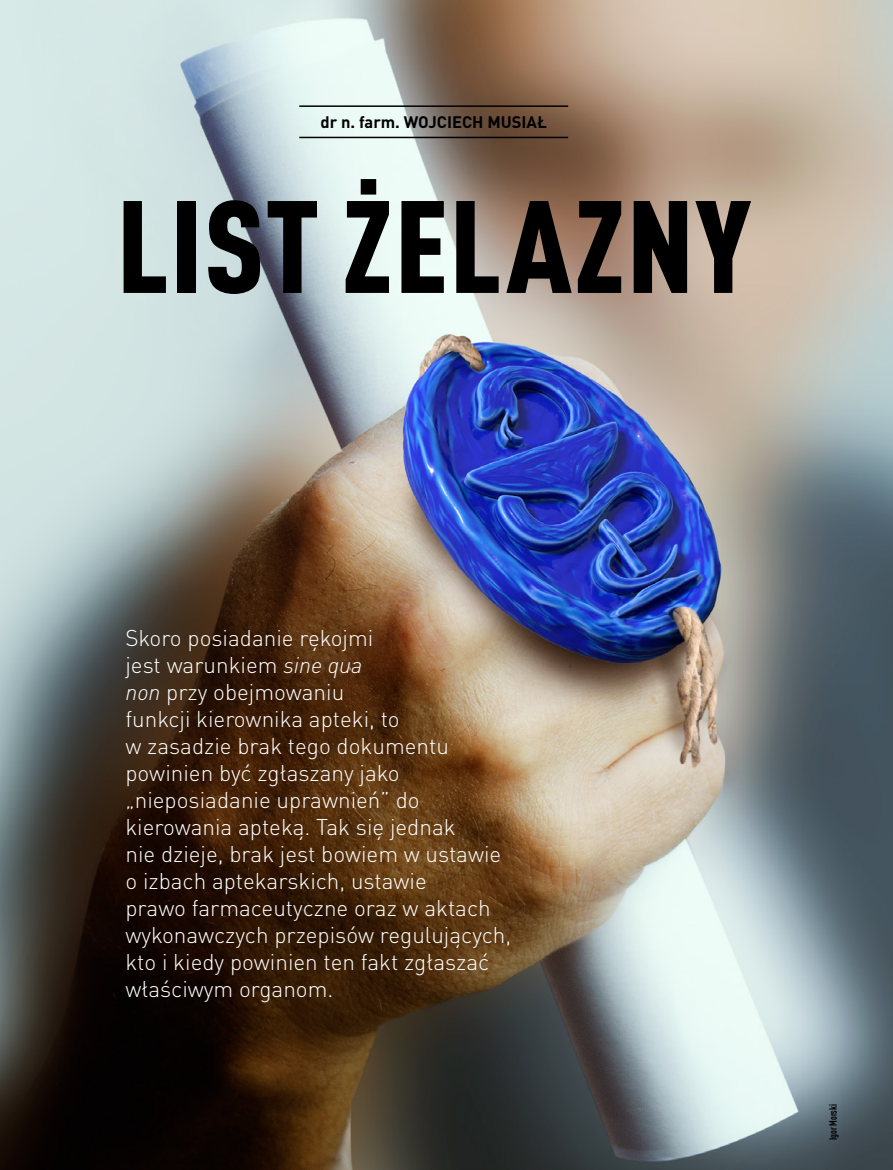
<style>
.page{position:relative;width:893px;height:1170px;background:#fff}
.page>*{position:absolute;margin:0;border:0;box-sizing:border-box;transform-origin:0 0}
.t1{font:900 condensed 129px "DIN Pro";letter-spacing:.01em;color:#000}
.t2{font:300 22.5px/27px "DIN Pro";color:#fff}
.t3{font:700 16.5px "DIN Pro";color:#000}
.t4{font:700 condensed 10.5px "DIN Pro";color:#000;scale:.9 1}
.s1{font-style:italic}
</style>
<div class="page">
<img style="left:0;top:0;width:893px;height:1169px">
<hr style="left:299px;top:105px;width:269px;height:2px;background:#000">
<hr style="left:299px;top:137px;width:269px;height:1px;background:#000">
<p class="t3" style="left:321px;top:108px;width:228px">dr n. farm. WOJCIECH MUSIAŁ</p>
<h1 class="t1" style="left:116px;top:146px;width:636px">LIST ŻELAZNY</h1>
<p class="t2" style="left:125px;top:622px;width:387px">Skoro posiadanie rękojmi<br>jest warunkiem <span class="s1">sine qua<br>non</span> przy obejmowaniu<br>funkcji kierownika apteki, to<br>w zasadzie brak tego dokumentu powinien być zgłaszany jako „nieposiadanie uprawnień” do kierowania apteką. Tak się jednak<br>nie dzieje, brak jest bowiem w ustawie o izbach aptekarskich, ustawie<br>prawo farmaceutyczne oraz w aktach wykonawczych przepisów regulujących, kto i kiedy powinien ten fakt zgłaszać właściwym organom.</p>
<p class="t4" style="left:825px;top:1140px;width:42px;rotate:-90deg">Igor Morski</p>
</div>
